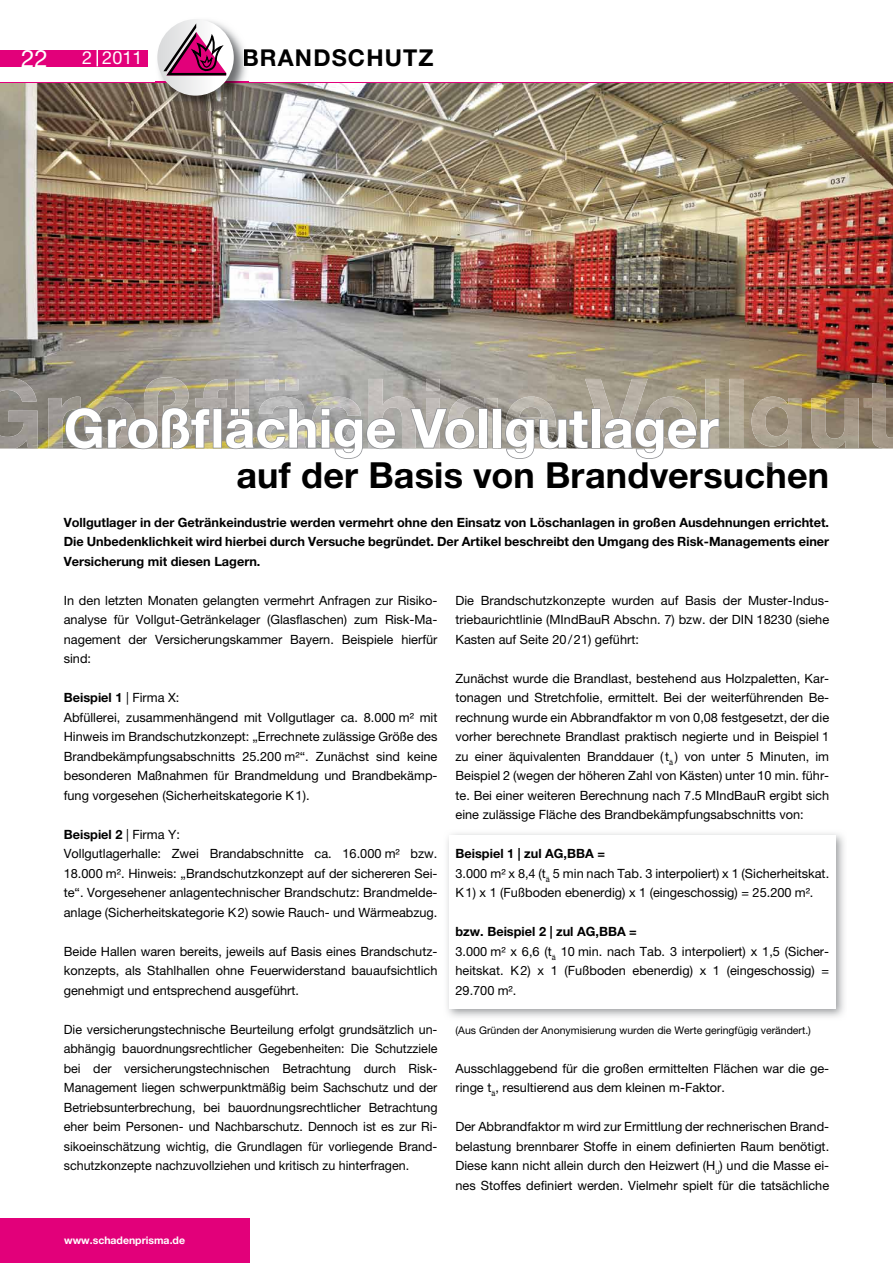
<style>
.page{position:relative;width:893px;height:1263px;background:#fff}
.page>*{position:absolute;margin:0;border:0;box-sizing:border-box;transform-origin:0 0}
.t1{font:700 54px "Helvetica Neue";color:#fff}
.t2{font:700 36px "Helvetica Neue";letter-spacing:.005em;color:#000}
.t3{font:24px "Helvetica Neue";color:#fff}
.t4{font:700 23.25px "Helvetica Neue";letter-spacing:.05em;color:#000}
.t5{font:18px "Helvetica Neue";color:#fff}
.t6{font:12.75px/19.5px "Helvetica Neue";color:#000;text-align:justify}
.t7{font:700 12.75px/19.5px "Helvetica Neue";color:#000;text-align:justify}
.t8{font:10.5px "Helvetica Neue";color:#000}
.t9{font:700 10.5px "Helvetica Neue";color:#fff}
.s1{font-weight:700}
</style>
<div class="page">
<img style="left:0;top:83px;width:893px;height:365px">
<div style="left:0;top:1219px;width:249px;height:44px;background:#e2007a"></div>
<hr style="left:0;top:82px;width:893px;height:1px;background:#e2007a">
<div style="left:0;top:50px;width:148px;height:16px;background:#e2007a"></div>
<svg style="left:97px;top:50px;width:1px;height:16px"></svg>
<img style="left:155px;top:20px;width:94px;height:91px">
<img style="left:155px;top:82px;width:94px;height:1px">
<img style="left:244px;top:49px;width:5px;height:17px">
<svg style="left:157px;top:19px;width:77px;height:77px"></svg>
<svg style="left:163px;top:23px;width:63px;height:53px"></svg>
<svg style="left:0;top:448px;width:15px;height:1px"></svg>
<img style="left:0;top:377px;width:743px;height:71px">
<img style="left:864px;top:383px;width:29px;height:65px">
<img style="left:312px;top:397px;width:49px;height:10px">
<img style="left:257px;top:397px;width:49px;height:10px">
<img style="left:49px;top:397px;width:87px;height:51px">
<svg style="left:823px;top:448px;width:12px;height:1px"></svg>
<img style="left:426px;top:398px;width:432px;height:50px">
<svg style="left:64px;top:407px;width:332px;height:52px"></svg>
<svg style="left:409px;top:407px;width:392px;height:52px"></svg>
<img style="left:447px;top:833px;width:397px;height:184px">
<div style="left:449px;top:835px;width:387px;height:174px;background:#fff"></div>
<h3 class="t3" style="left:21px;top:44px;width:28px">22</h3>
<h3 class="t5" style="left:82px;top:47px;width:62px">2 2011</h3>
<h3 class="t4" style="left:242px;top:43px;width:193px">BRANDSCHUTZ</h3>
<h1 class="t1" style="left:64px;top:395px;width:656px">Großflächige Vollgutlager</h1>
<h2 class="t2" style="left:236px;top:452px;width:594px">auf der Basis von Brandversuchen</h2>
<p class="t7" style="left:64px;top:512px;width:767px">Vollgutlager in der Getränkeindustrie werden vermehrt ohne den Einsatz von Löschanlagen in großen Ausdehnungen errichtet.<br>Die Unbedenklichkeit wird hierbei durch Versuche begründet. Der Artikel beschreibt den Umgang des Risk-Managements einer Versicherung mit diesen Lagern.</p>
<p class="t6" style="left:64px;top:590px;width:375px">In den letzten Monaten gelangten vermehrt Anfragen zur Risiko&shy;analyse für Vollgut-Getränkelager (Glasflaschen) zum Risk-Ma&shy;nagement der Versicherungskammer Bayern. Beispiele hierfür sind:</p>
<p class="t6" style="left:64px;top:688px;width:375px;text-align:left"><span class="s1">Beispiel 1</span> | Firma X:<br>Abfüllerei, zusammenhängend mit Vollgutlager ca. 8.000 m² mit Hinweis im Brandschutzkonzept: „Errechnete zulässige Größe des Brandbekämpfungsabschnitts 25.200 m²“. Zunächst sind keine besonderen Maßnahmen für Brandmeldung und Brandbekämp&shy;fung vorgesehen (Sicherheitskategorie K 1).</p>
<p class="t6" style="left:64px;top:824px;width:375px;text-align:left"><span class="s1">Beispiel 2</span> | Firma Y:<br>Vollgutlagerhalle: Zwei Brandabschnitte ca. 16.000 m² bzw.<br>18.000 m². Hinweis: „Brandschutzkonzept auf der sichereren Sei&shy;te“. Vorgesehener anlagentechnischer Brandschutz: Brandmelde&shy;anlage (Sicherheitskategorie K 2) sowie Rauch- und Wärmeabzug.</p>
<p class="t6" style="left:64px;top:941px;width:375px">Beide Hallen waren bereits, jeweils auf Basis eines Brandschutz&shy;konzepts, als Stahlhallen ohne Feuerwiderstand bauaufsichtlich genehmigt und entsprechend ausgeführt.</p>
<p class="t6" style="left:64px;top:1019px;width:375px">Die versicherungstechnische Beurteilung erfolgt grundsätzlich un&shy;abhängig bauordnungsrechtlicher Gegebenheiten: Die Schutzziele bei der versicherungstechnischen Betrachtung durch Risk-Management liegen schwerpunktmäßig beim Sachschutz und der Betriebsunterbrechung, bei bauordnungsrechtlicher Betrachtung eher beim Personen- und Nachbarschutz. Dennoch ist es zur Ri&shy;sikoeinschätzung wichtig, die Grundlagen für vorliegende Brand&shy;schutzkonzepte nachzuvollziehen und kritisch zu hinterfragen.</p>
<p class="t9" style="left:64px;top:1233px;width:122px">www.schadenprisma.de</p>
<p class="t6" style="left:455px;top:590px;width:375px">Die Brandschutzkonzepte wurden auf Basis der Muster-Indus&shy;triebaurichtlinie (MIndBauR Abschn. 7) bzw. der DIN 18230 (siehe Kasten auf Seite 20 / 21) geführt:</p>
<p class="t6" style="left:455px;top:668px;width:375px">Zunächst wurde die Brandlast, bestehend aus Holzpaletten, Kar&shy;tonagen und Stretchfolie, ermittelt. Bei der weiterführenden Be&shy;rechnung wurde ein Abbrandfaktor m von 0,08 festgesetzt, der die vorher berechnete Brandlast praktisch negierte und in Beispiel 1 zu einer äquivalenten Branddauer ( t<sub>ä</sub> ) von unter 5 Minuten, im Beispiel 2 (wegen der höheren Zahl von Kästen) unter 10 min. führ&shy;te. Bei einer weiteren Berechnung nach 7.5 MIndBauR ergibt sich eine zulässige Fläche des Brandbekämpfungsabschnitts von:</p>
<p class="t6" style="left:455px;top:844px;width:375px;text-align:left"><span class="s1">Beispiel 1 | zul AG,BBA =<br></span>3.000 m² x 8,4 (t<sub>ä</sub> 5 min nach Tab. 3 interpoliert) x 1 (Sicherheitskat.<br>K 1) x 1 (Fußboden ebenerdig) x 1 (eingeschossig) = 25.200 m².</p>
<p class="t6" style="left:455px;top:922px;width:375px;text-align:left"><span class="s1">bzw. Beispiel 2 | zul AG,BBA =<br></span>3.000 m² x 6,6 (t<sub>ä</sub> 10 min. nach Tab. 3 interpoliert) x 1,5 (Sicher&shy;heitskat. K 2) x 1 (Fußboden ebenerdig) x 1 (eingeschossig) = 29.700 m².</p>
<p class="t8" style="left:455px;top:1024px;width:357px">(Aus Gründen der Anonymisierung wurden die Werte geringfügig verändert.)</p>
<p class="t6" style="left:455px;top:1058px;width:375px">Ausschlaggebend für die großen ermittelten Flächen war die ge&shy;ringe t<sub>ä</sub>, resultierend aus dem kleinen m-Faktor.</p>
<p class="t6" style="left:455px;top:1117px;width:375px">Der Abbrandfaktor m wird zur Ermittlung der rechnerischen Brand&shy;belastung brennbarer Stoffe in einem definierten Raum benötigt.<br>Diese kann nicht allein durch den Heizwert (H<sub>u</sub>) und die Masse ei&shy;nes Stoffes definiert werden. Vielmehr spielt für die tatsächliche</p>
</div>
